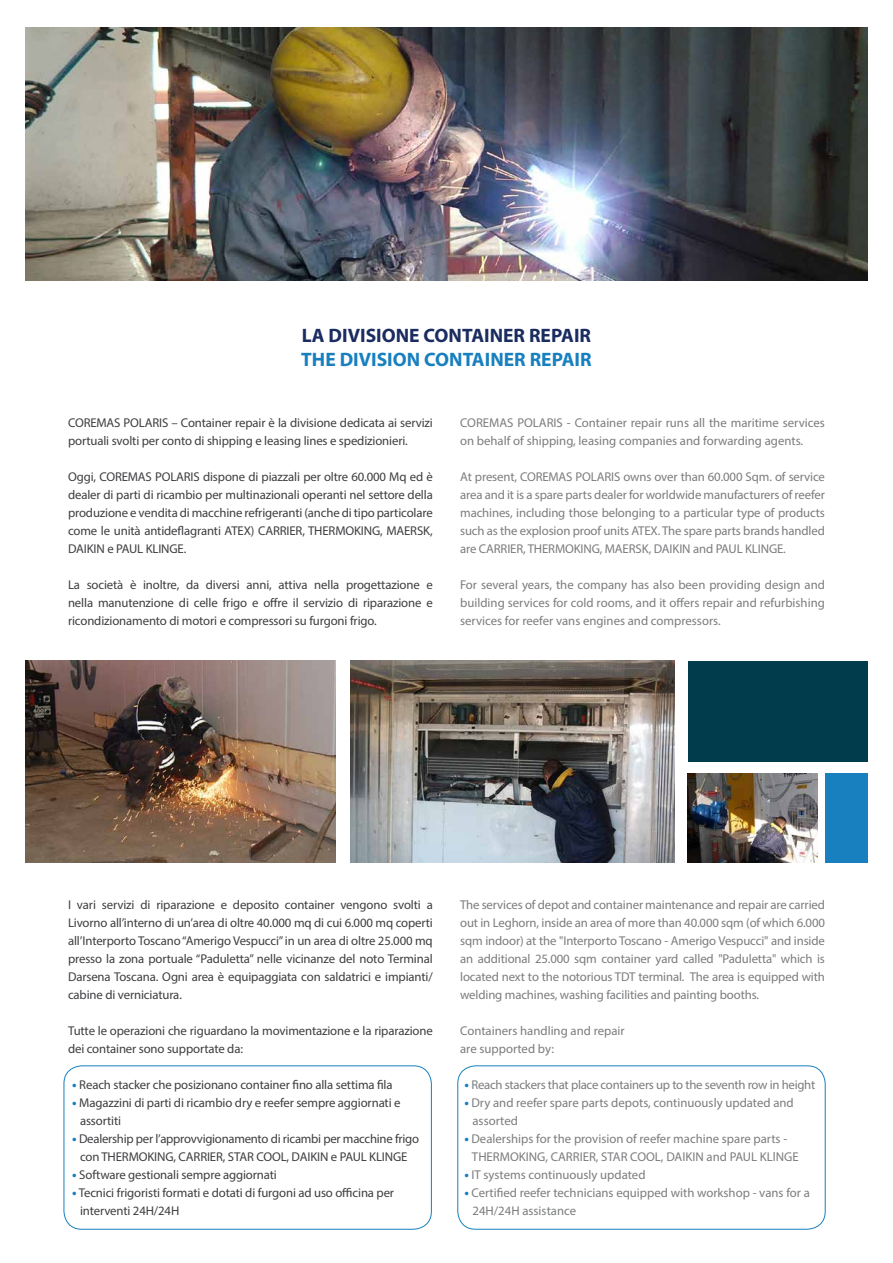
<style>
.page{position:relative;width:893px;height:1263px;background:#fff}
.page>*{position:absolute;margin:0;border:0;box-sizing:border-box;transform-origin:0 0}
.t1{font:700 19.5px "Myriad Pro";color:#1a2c60}
.t2{font:700 19.5px "Myriad Pro";color:#1880bf}
.t3{font:12.75px/18px "Myriad Pro";letter-spacing:-.01em;color:#3e3d40}
.t4{font:12.75px/18px "Myriad Pro";color:#7b7c7e}
.t5{font:12.75px "Myriad Pro";letter-spacing:-.02em;color:#7b7c7e}
.s1{font-weight:700;font-size:13.5px;color:#1880bf}
</style>
<div class="page">
<div style="left:64px;top:1065px;width:368px;height:164px;border:1px solid #1880bf;border-radius:18px"></div>
<div style="left:457px;top:1065px;width:369px;height:164px;border:1px solid #1880bf;border-radius:18px"></div>
<img style="left:26px;top:28px;width:841px;height:253px">
<img style="left:688px;top:773px;width:130px;height:90px">
<div style="left:825px;top:773px;width:42px;height:90px;background:#1880bf"></div>
<div style="left:688px;top:661px;width:179px;height:101px;background:#003c4c"></div>
<img style="left:351px;top:661px;width:323px;height:202px">
<img style="left:26px;top:661px;width:310px;height:202px">
<h1 class="t1" style="left:302px;top:323px;width:291px">LA DIVISIONE CONTAINER REPAIR</h1>
<h1 class="t2" style="left:301px;top:346px;width:292px">THE DIVISION CONTAINER REPAIR</h1>
<p class="t3" style="left:68px;top:413px;width:366px">COREMAS POLARIS – Container repair è la divisione dedicata ai servizi portuali svolti per conto di shipping e leasing lines e spedizionieri.</p>
<p class="t3" style="left:68px;top:467px;width:366px;text-align:justify">Oggi, COREMAS POLARIS dispone di piazzali per oltre 60.000 Mq ed è dealer di parti di ricambio per multinazionali operanti nel settore della produzione e vendita di macchine refrigeranti (anche di tipo particolare come le unità antideflagranti ATEX) CARRIER, THERMOKING, MAERSK, DAIKIN e PAUL KLINGE.</p>
<p class="t3" style="left:68px;top:575px;width:366px;text-align:justify">La società è inoltre, da diversi anni, attiva nella progettazione e nella manutenzione di celle frigo e offre il servizio di riparazione e ricondizionamento di motori e compressori su furgoni frigo.</p>
<p class="t4" style="left:460px;top:413px;width:366px">COREMAS POLARIS - Container repair runs all the maritime services on behalf of shipping, leasing companies and forwarding agents.</p>
<p class="t4" style="left:460px;top:467px;width:366px;text-align:justify">At present, COREMAS POLARIS owns over than 60.000 Sqm. of service area and it is a spare parts dealer for worldwide manufacturers of reefer machines, including those belonging to a particular type of products such as the explosion proof units ATEX. The spare parts brands handled are CARRIER, THERMOKING, MAERSK, DAIKIN and PAUL KLINGE.</p>
<p class="t4" style="left:460px;top:575px;width:366px;text-align:justify">For several years, the company has also been providing design and building services for cold rooms, and it offers repair and refurbishing services for reefer vans engines and compressors.</p>
<p class="t3" style="left:68px;top:895px;width:366px;text-align:justify">I vari servizi di riparazione e deposito container vengono svolti a Livorno all’interno di un’area di oltre 40.000 mq di cui 6.000 mq coperti all’Interporto Toscano “Amerigo Vespucci” in un area di oltre 25.000 mq presso la zona portuale “Paduletta” nelle vicinanze del noto Terminal Darsena Toscana. Ogni area è equipaggiata con saldatrici e impianti/ cabine di verniciatura.</p>
<p class="t3" style="left:68px;top:1021px;width:366px">Tutte le operazioni che riguardano la movimentazione e la riparazione dei container sono supportate da:</p>
<p class="t3" style="left:72px;top:1075px;width:322px"><span class="s1">•</span> Reach stacker che posizionano container fino alla settima fila</p>
<p class="t3" style="left:80px;top:1093px;width:322px;text-indent:-8px"><span class="s1">•</span> Magazzini di parti di ricambio dry e reefer sempre aggiornati e assortiti</p>
<p class="t3" style="left:72px;top:1129px;width:348px;text-align:center"><span class="s1">•</span> Dealership per l’approvvigionamento di ricambi per macchine frigo con THERMOKING, CARRIER, STAR COOL, DAIKIN e PAUL KLINGE</p>
<p class="t3" style="left:72px;top:1165px;width:206px"><span class="s1">•</span> Software gestionali sempre aggiornati</p>
<p class="t3" style="left:80px;top:1183px;width:316px;text-indent:-8px"><span class="s1">•</span> Tecnici frigoristi formati e dotati di furgoni ad uso officina per interventi 24H/24H</p>
<p class="t4" style="left:460px;top:895px;width:366px;text-align:justify">The services of depot and container maintenance and repair are carried out in Leghorn, inside an area of more than 40.000 sqm (of which 6.000 sqm indoor) at the "Interporto Toscano - Amerigo Vespucci" and inside an additional 25.000 sqm container yard called "Paduletta" which is located next to the notorious TDT terminal. The area is equipped with welding machines, washing facilities and painting booths.</p>
<p class="t4" style="left:460px;top:1021px;width:166px">Containers handling and repair are supported by:</p>
<p class="t5" style="left:464px;top:1077px;width:352px"><span class="s1">•</span> Reach stackers that place containers up to the seventh row in height</p>
<p class="t4" style="left:472px;top:1093px;width:323px;text-indent:-8px"><span class="s1">•</span> Dry and reefer spare parts depots, continuously updated and assorted</p>
<p class="t4" style="left:472px;top:1129px;width:328px;text-indent:-8px"><span class="s1">•</span> Dealerships for the provision of reefer machine spare parts -<br>THERMOKING, CARRIER, STAR COOL, DAIKIN and PAUL KLlNGE</p>
<p class="t4" style="left:464px;top:1165px;width:183px"><span class="s1">•</span> IT systems continuously updated</p>
<p class="t4" style="left:472px;top:1183px;width:339px;text-indent:-8px"><span class="s1">•</span> Certified reefer technicians equipped with workshop - vans for a<br>24H/24H assistance</p>
</div>
